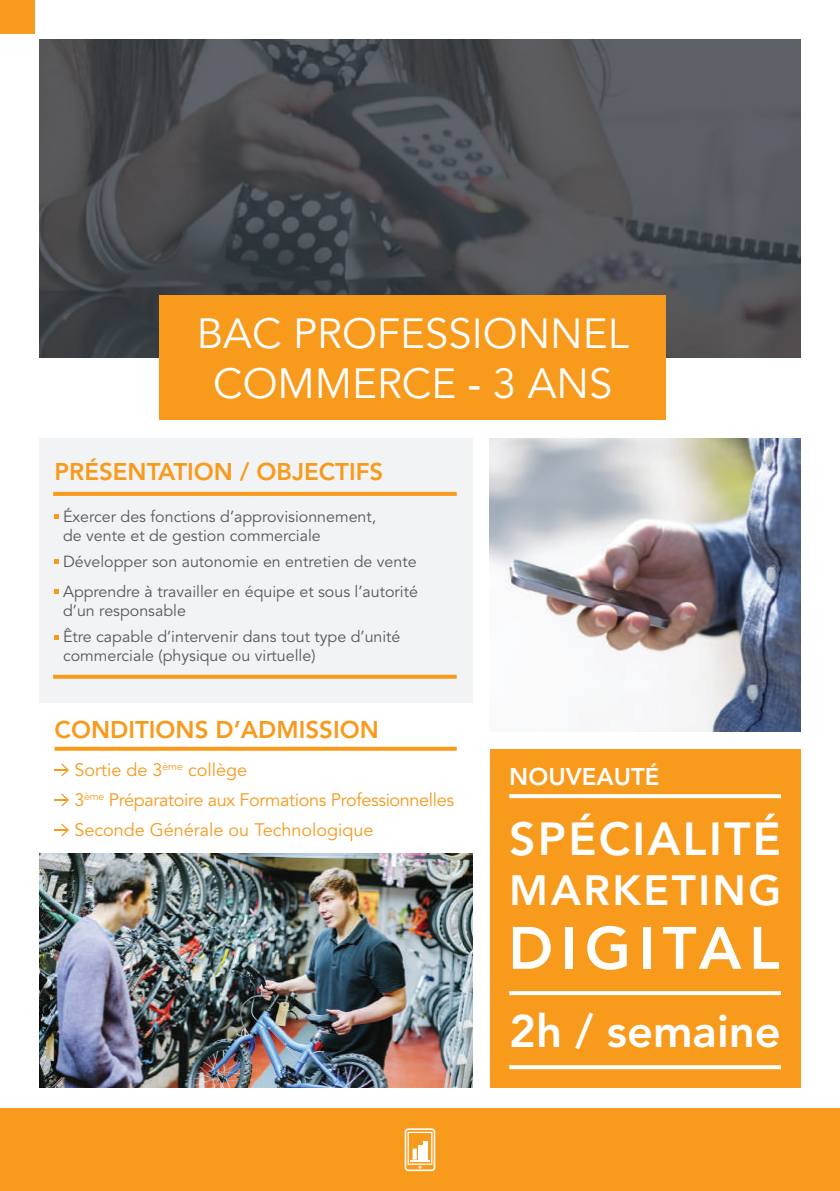
<style>
.page{position:relative;width:840px;height:1191px;background:#fff}
.page>*{position:absolute;margin:0;border:0;box-sizing:border-box;transform-origin:0 0}
.t1{font:800 59.2px "Avenir";letter-spacing:.13em;color:#fff}
.t2{font:800 46px "Avenir";letter-spacing:.05em;color:#fff}
.t3{font:800 45.4px "Avenir";color:#fff}
.t4{font:800 42px "Avenir";letter-spacing:.06em;color:#fff}
.t5{font:41.8px/50.2px "Avenir";color:#fff;text-align:center}
.t6{font:800 24px "Avenir";color:#f89a1c}
.t7{font:800 24px "Avenir";color:#fff}
.t8{font:18px/30px "Avenir";color:#f89a1c}
.t9{font:16px/19.2px "Avenir";color:#57585a}
.s1{font-weight:500}
</style>
<div class="page">
<div style="left:40px;top:438px;width:432px;height:264px;background:#f2f3f4"></div>
<img style="left:40px;top:40px;width:759px;height:317px">
<div style="left:159px;top:295px;width:506px;height:125px;background:#f89a1c"></div>
<div style="left:0;top:0;width:34px;height:33px;background:#f89a1c"></div>
<div style="left:0;top:1108px;width:839px;height:83px;background:#f89a1c"></div>
<svg style="left:53px;top:492px;width:403px;height:4px;background:#f79c22"></svg>
<svg style="left:53px;top:674px;width:403px;height:4px;background:#f6aa44"></svg>
<svg style="left:55px;top:514px;width:4px;height:4px"></svg>
<svg style="left:55px;top:560px;width:4px;height:4px"></svg>
<svg style="left:55px;top:590px;width:4px;height:4px"></svg>
<svg style="left:55px;top:635px;width:4px;height:4px"></svg>
<img style="left:489px;top:438px;width:310px;height:294px">
<div style="left:489px;top:749px;width:310px;height:338px;background:#f89a1c"></div>
<svg style="left:509px;top:794px;width:271px;height:4px"></svg>
<svg style="left:509px;top:991px;width:271px;height:4px"></svg>
<svg style="left:509px;top:1065px;width:271px;height:4px"></svg>
<svg style="left:404px;top:1128px;width:31px;height:43px"></svg>
<svg style="left:55px;top:763px;width:14px;height:13px"></svg>
<svg style="left:55px;top:793px;width:14px;height:13px"></svg>
<svg style="left:55px;top:823px;width:14px;height:13px"></svg>
<svg style="left:55px;top:746px;width:401px;height:4px;background:#f9ad47"></svg>
<img style="left:40px;top:853px;width:432px;height:234px">
<h3 class="t5" style="left:197px;top:310px;width:433px">BAC PROFESSIONNEL<br>COMMERCE <span class="s1">-</span> 3 ANS</h3>
<h3 class="t6" style="left:55px;top:457px;width:330px">PRÉSENTATION / OBJECTIFS</h3>
<p class="t9" style="left:63px;top:507px;width:314px">Éxercer des fonctions d’approvisionnement, de vente et de gestion commerciale</p>
<p class="t9" style="left:63px;top:547px;width:356px;line-height:30px">Développer son autonomie en entretien de vente<br>Apprendre à travailler en équipe et sous l’autorité</p>
<p class="t9" style="left:63px;top:598px;width:339px;line-height:26px">d’un responsable<br>Être capable d’intervenir dans tout type d’unité</p>
<p class="t9" style="left:63px;top:646px;width:254px">commerciale (physique ou virtuelle)</p>
<h3 class="t6" style="left:55px;top:715px;width:325px">CONDITIONS D’ADMISSION</h3>
<p class="t8" style="left:74px;top:755px;width:381px">Sortie de 3<sup>ème</sup> collège<br>3<sup>ème</sup> Préparatoire aux Formations Professionnelles<br>Seconde Générale ou Technologique</p>
<h3 class="t7" style="left:509px;top:762px;width:152px">NOUVEAUTÉ</h3>
<h2 class="t2" style="left:509px;top:811px;width:273px">SPÉCIALITÉ</h2>
<h3 class="t4" style="left:509px;top:866px;width:273px">MARKETING</h3>
<h1 class="t1" style="left:508px;top:913px;width:273px">DIGITAL</h1>
<h3 class="t3" style="left:509px;top:1004px;width:273px">2h / semaine</h3>
</div>
